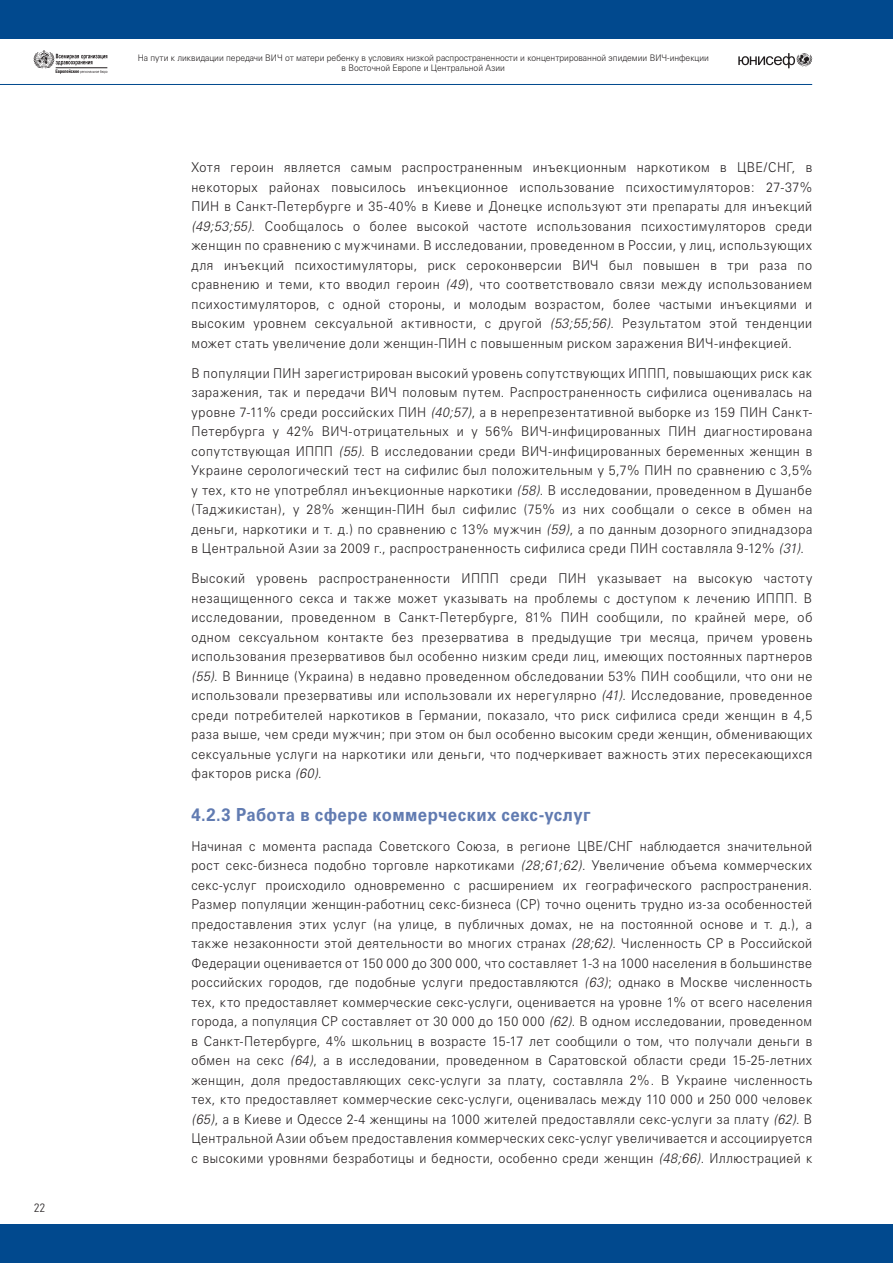
<style>
.page{position:relative;width:893px;height:1263px;background:#fff}
.page>*{position:absolute;margin:0;border:0;box-sizing:border-box;transform-origin:0 0}
.t1{font:700 18px "Univers Cyr";letter-spacing:.025em;color:#617bb1;scale:.93 1}
.t2{font:300 13.5px/19.5px "Univers Cyr";letter-spacing:.045em;color:#231f20;text-align:justify;scale:.93 1}
.t3{font:300 condensed 12px "Univers";color:#231f20}
.t4{font:300 9px/10.5px "Univers Cyr";color:#231f20;text-align:center;scale:.95 1}
.s1{font-style:italic}
</style>
<div class="page">
<div style="left:0;top:0;width:893px;height:38px;background:#01498e"></div>
<div style="left:0;top:1225px;width:893px;height:38px;background:#01498e"></div>
<svg style="left:738px;top:53px;width:74px;height:15px"></svg>
<hr style="left:0;top:84px;width:812px;height:1px;background:#01498e">
<svg style="left:34px;top:50px;width:73px;height:24px"></svg>
<hr style="left:56px;top:68px;width:51px;height:1px;background:#231f20">
<p class="t3" style="left:34px;top:1200px;width:13px">22</p>
<p class="t4" style="left:138px;top:52px;width:603px">На пути к ликвидации передачи ВИЧ от матери ребенку в условиях низкой распространенности и концентрированной эпидемии ВИЧ-инфекции в Восточной Европе и Центральной Азии</p>
<p class="t2" style="left:191px;top:158px;width:669px">Хотя героин является самым распространенным инъекционным наркотиком в ЦВЕ/СНГ, в некоторых районах повысилось инъекционное использование психостимуляторов: 27-37% ПИН в Санкт-Петербурге и 35-40% в Киеве и Донецке используют эти препараты для инъекций <span class="s1">(49;53;55)</span>. Сообщалось о более высокой частоте использования психостимуляторов среди женщин по сравнению с мужчинами. В исследовании, проведенном в России, у лиц, использующих для инъекций психостимуляторы, риск сероконверсии ВИЧ был повышен в три раза по сравнению и теми, кто вводил героин <span class="s1">(49</span>), что соответствовало связи между использованием психостимуляторов, с одной стороны, и молодым возрастом, более частыми инъекциями и высоким уровнем сексуальной активности, с другой <span class="s1">(53;55;56)</span>. Результатом этой тенденции может стать увеличение доли женщин-ПИН с повышенным риском заражения ВИЧ-инфекцией.</p>
<p class="t2" style="left:191px;top:363px;width:669px">В популяции ПИН зарегистрирован высокий уровень сопутствующих ИППП, повышающих риск как заражения, так и передачи ВИЧ половым путем. Распространенность сифилиса оценивалась на уровне 7-11% среди российских ПИН <span class="s1">(40;57)</span>, а в нерепрезентативной выборке из 159 ПИН Санкт-Петербурга у 42% ВИЧ-отрицательных и у 56% ВИЧ-инфицированных ПИН диагностирована сопутствующая ИППП <span class="s1">(55)</span>. В исследовании среди ВИЧ-инфицированных беременных женщин в Украине серологический тест на сифилис был положительным у 5,7% ПИН по сравнению с 3,5% у тех, кто не употреблял инъекционные наркотики <span class="s1">(58)</span>. В исследовании, проведенном в Душанбе (Таджикистан), у 28% женщин-ПИН был сифилис (75% из них сообщали о сексе в обмен на деньги, наркотики и т. д.) по сравнению с 13% мужчин <span class="s1">(59)</span>, а по данным дозорного эпиднадзора в Центральной Азии за 2009 г., распространенность сифилиса среди ПИН составляла 9-12% <span class="s1">(31)</span>.</p>
<p class="t2" style="left:191px;top:569px;width:669px">Высокий уровень распространенности ИППП среди ПИН указывает на высокую частоту незащищенного секса и также может указывать на проблемы с доступом к лечению ИППП. В исследовании, проведенном в Санкт-Петербурге, 81% ПИН сообщили, по крайней мере, об одном сексуальном контакте без презерватива в предыдущие три месяца, причем уровень использования презервативов был особенно низким среди лиц, имеющих постоянных партнеров <span class="s1">(55)</span>. В Виннице (Украина) в недавно проведенном обследовании 53% ПИН сообщили, что они не использовали презервативы или использовали их нерегулярно <span class="s1">(41)</span>. Исследование, проведенное среди потребителей наркотиков в Германии, показало, что риск сифилиса среди женщин в 4,5 раза выше, чем среди мужчин; при этом он был особенно высоким среди женщин, обменивающих сексуальные услуги на наркотики или деньги, что подчеркивает важность этих пересекающихся факторов риска <span class="s1">(60)</span>.</p>
<h1 class="t1" style="left:191px;top:804px;width:431px">4.2.3 Работа в сфере коммерческих секс-услуг</h1>
<p class="t2" style="left:191px;top:836px;width:669px">Начиная с момента распада Советского Союза, в регионе ЦВЕ/СНГ наблюдается значительной рост секс-бизнеса подобно торговле наркотиками <span class="s1">(28;61;62)</span>. Увеличение объема коммерческих секс-услуг происходило одновременно с расширением их географического распространения.<br>Размер популяции женщин-работниц секс-бизнеса (СР) точно оценить трудно из-за особенностей предоставления этих услуг (на улице, в публичных домах, не на постоянной основе и т. д.), а также незаконности этой деятельности во многих странах <span class="s1">(28;62)</span>. Численность СР в Российской Федерации оценивается от 150 000 до 300 000, что составляет 1-3 на 1000 населения в большинстве российских городов, где подобные услуги предоставляются <span class="s1">(63)</span>; однако в Москве численность тех, кто предоставляет коммерческие секс-услуги, оценивается на уровне 1% от всего населения города, а популяция СР составляет от 30 000 до 150 000 <span class="s1">(62)</span>. В одном исследовании, проведенном в Санкт-Петербурге, 4% школьниц в возрасте 15-17 лет сообщили о том, что получали деньги в обмен на секс <span class="s1">(64)</span>, а в исследовании, проведенном в Саратовской области среди 15-25-летних женщин, доля предоставляющих секс-услуги за плату, составляла 2%. В Украине численность тех, кто предоставляет коммерческие секс-услуги, оценивалась между 110 000 и 250 000 человек <span class="s1">(65)</span>, а в Киеве и Одессе 2-4 женщины на 1000 жителей предоставляли секс-услуги за плату <span class="s1">(62)</span>. В Центральной Азии объем предоставления коммерческих секс-услуг увеличивается и ассоциируется с высокими уровнями безработицы и бедности, особенно среди женщин <span class="s1">(48;66)</span>. Иллюстрацией к</p>
</div>
